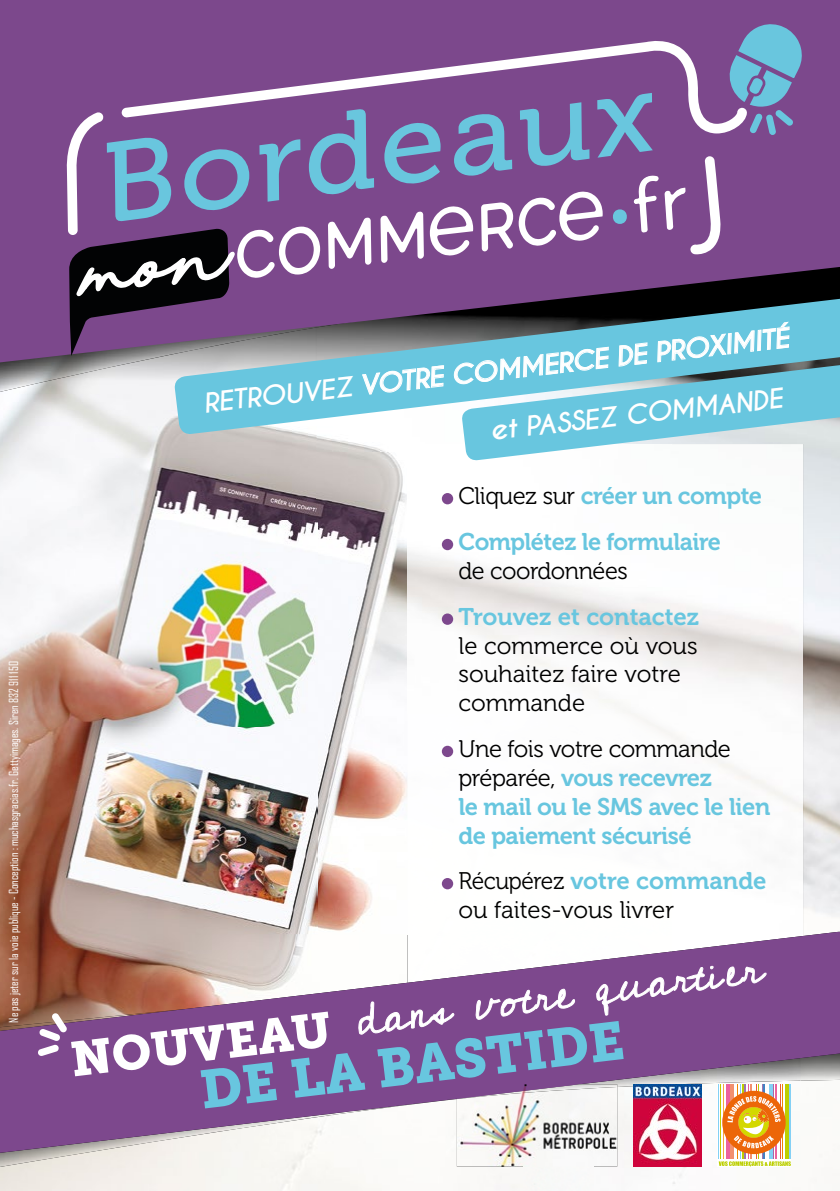
<style>
.page{position:relative;width:840px;height:1191px;background:#fff}
.page>*{position:absolute;margin:0;border:0;box-sizing:border-box;transform-origin:0 0}
.t1{font:112.6px "Museo 500";color:#69c6de;scale:1.07 1}
.t2{font:53.6px "Museo Slab 900";color:#68c6df}
.t3{font:48.4px "Museo Slab 900";color:#fff}
.t4{font:45.2px "Cedarville Cursive";color:#fff}
.t5{font:italic 700 25.6px "Caviar Dreams";color:#fff;scale:1.07 1}
.t6{font:24px/28.8px "Museo 700";letter-spacing:-.02em;color:#68c6df}
.t7{font:24px/28.8px "Museo 300";letter-spacing:-.005em;color:#000}
.t8{font:24px "Museo 700";color:#68c6df}
.t9{font:12px "Agency FB";color:#fff}
.s1{font-size:26.4px}
.s2{font-family:"Museo 300";color:#000}
</style>
<div class="page">
<img style="left:0;top:392px;width:316px;height:537px">
<img style="left:316px;top:435px;width:69px;height:17px">
<img style="left:802px;top:461px;width:37px;height:468px">
<img style="left:316px;top:452px;width:91px;height:477px">
<div style="left:110px;top:1166px;width:413px;height:25px;background:#f8f7f3"></div>
<img style="left:594px;top:1157px;width:197px;height:27px">
<img style="left:523px;top:1166px;width:16px;height:21px">
<img style="left:0;top:362px;width:173px;height:30px">
<img style="left:0;top:1157px;width:359px;height:10px">
<div style="left:0;top:0;width:839px;height:362px;background:#7c488c"></div>
<svg style="left:121px;top:38px;width:607px;height:96px;fill:#7c488c"></svg>
<svg style="left:664px;top:156px;width:57px;height:98px"></svg>
<svg style="left:610px;top:176px;width:48px;height:57px"></svg>
<svg style="left:328px;top:217px;width:43px;height:52px"></svg>
<svg style="left:380px;top:211px;width:43px;height:52px"></svg>
<svg style="left:429px;top:206px;width:44px;height:50px"></svg>
<svg style="left:481px;top:191px;width:121px;height:60px"></svg>
<svg style="left:728px;top:23px;width:74px;height:112px"></svg>
<img style="left:407px;top:493px;width:263px;height:397px">
<div style="left:441px;top:493px;width:12px;height:11px;background:#7d488d;border-radius:50%"></div>
<div style="left:441px;top:539px;width:12px;height:11px;background:#7d488d;border-radius:50%"></div>
<div style="left:441px;top:613px;width:12px;height:12px;background:#7d488d;border-radius:50%"></div>
<div style="left:441px;top:745px;width:12px;height:12px;background:#7d488d;border-radius:50%"></div>
<div style="left:441px;top:878px;width:12px;height:11px;background:#7d488d;border-radius:50%"></div>
<svg style="left:0;top:929px;width:839px;height:228px;fill:#7d488d"></svg>
<svg style="left:357px;top:899px;width:98px;height:142px"></svg>
<svg style="left:475px;top:976px;width:100px;height:50px"></svg>
<svg style="left:595px;top:929px;width:172px;height:96px"></svg>
<svg style="left:717px;top:1084px;width:73px;height:82px"></svg>
<hr style="left:717px;top:1084px;width:1px;height:75px;background:#83d0f5">
<hr style="left:719px;top:1084px;width:1px;height:75px;background:#bccf00">
<hr style="left:736px;top:1084px;width:1px;height:75px;background:#f18700">
<hr style="left:739px;top:1084px;width:1px;height:75px;background:#83d0f5">
<hr style="left:747px;top:1084px;width:1px;height:75px;background:#ec619f">
<hr style="left:755px;top:1084px;width:1px;height:75px;background:#eb5c37">
<hr style="left:757px;top:1084px;width:1px;height:75px;background:#bccf00">
<hr style="left:773px;top:1084px;width:1px;height:75px;background:#ae64a5">
<hr style="left:779px;top:1084px;width:1px;height:75px;background:#eb5c37">
<hr style="left:782px;top:1084px;width:1px;height:75px;background:#f18700">
<hr style="left:761px;top:1084px;width:1px;height:75px;background:#9e75b2">
<hr style="left:723px;top:1084px;width:1px;height:75px;background:#f7a941">
<svg style="left:725px;top:1084px;width:4px;height:75px"></svg>
<hr style="left:730px;top:1084px;width:3px;height:75px;background:#f2906f">
<hr style="left:741px;top:1084px;width:2px;height:75px;background:#bccf00">
<hr style="left:744px;top:1084px;width:1px;height:75px;background:#9e75b2">
<hr style="left:749px;top:1084px;width:2px;height:75px;background:#f2906f">
<hr style="left:763px;top:1084px;width:1px;height:75px;background:#4382c3">
<hr style="left:775px;top:1084px;width:1px;height:75px;background:#ec619f">
<hr style="left:768px;top:1084px;width:3px;height:75px;background:#83d0f5">
<hr style="left:784px;top:1084px;width:4px;height:75px;background:#bccf00">
<hr style="left:789px;top:1084px;width:1px;height:75px;background:#83d0f5">
<svg style="left:721px;top:1090px;width:64px;height:64px"></svg>
<svg style="left:718px;top:1161px;width:72px;height:5px"></svg>
<svg style="left:38px;top:1013px;width:29px;height:43px"></svg>
<img style="left:456px;top:1099px;width:161px;height:67px">
<img style="left:456px;top:1084px;width:161px;height:15px">
<img style="left:456px;top:1084px;width:122px;height:14px">
<img style="left:632px;top:1084px;width:69px;height:82px">
<svg style="left:173px;top:288px;width:666px;height:147px"></svg>
<svg style="left:361px;top:365px;width:83px;height:31px"></svg>
<svg style="left:453px;top:346px;width:8px;height:40px"></svg>
<svg style="left:656px;top:321px;width:133px;height:21px"></svg>
<svg style="left:461px;top:342px;width:378px;height:119px;fill:#68c6df"></svg>
<svg style="left:65px;top:112px;width:255px;height:244px"></svg>
<p class="t9" style="left:6px;top:1022px;width:363px;rotate:-90deg">Ne pas jeter sur la voie publique - Conception : muchasgracias.fr. Gettyimages. Siren 832 911 150</p>
<h1 class="t1" style="left:89px;top:126px;width:521px;rotate:-8deg">Bordeaux</h1>
<p class="t5" style="left:201px;top:385px;width:552px;rotate:-6deg">RETROUVEZ VOTRE COMMERCE DE PROXIMITÉ</p>
<p class="t5" style="left:488px;top:414px;width:276px;rotate:-6deg"><span class="s1">et</span> PASSEZ COMMANDE</p>
<p class="t6" style="left:458px;top:473px;width:305px;line-height:45.8px"><span class="s2">Cliquez sur</span> créer un compte<br>Complétez le formulaire</p>
<p class="t7" style="left:458px;top:557px;width:171px">de coordonnées</p>
<p class="t8" style="left:458px;top:603px;width:242px">Trouvez et contactez</p>
<p class="t7" style="left:458px;top:631px;width:240px">le commerce où vous souhaitez faire votre commande</p>
<p class="t7" style="left:458px;top:735px;width:274px">Une fois votre commande</p>
<p class="t6" style="left:458px;top:763px;width:313px"><span class="s2">préparée,</span> vous recevrez<br>le mail ou le SMS avec le lien de paiement sécurisé</p>
<p class="t8" style="left:458px;top:867px;width:309px"><span class="s2">Récupérez</span> votre commande</p>
<p class="t7" style="left:458px;top:896px;width:217px">ou faites-vous livrer</p>
<h3 class="t4" style="left:354px;top:995px;width:409px;rotate:-8deg">dans votre quartier</h3>
<h3 class="t3" style="left:67px;top:1032px;width:263px;rotate:-7deg">NOUVEAU</h3>
<h2 class="t2" style="left:196px;top:1060px;width:428px;rotate:-7deg">DE LA BASTIDE</h2>
</div>
